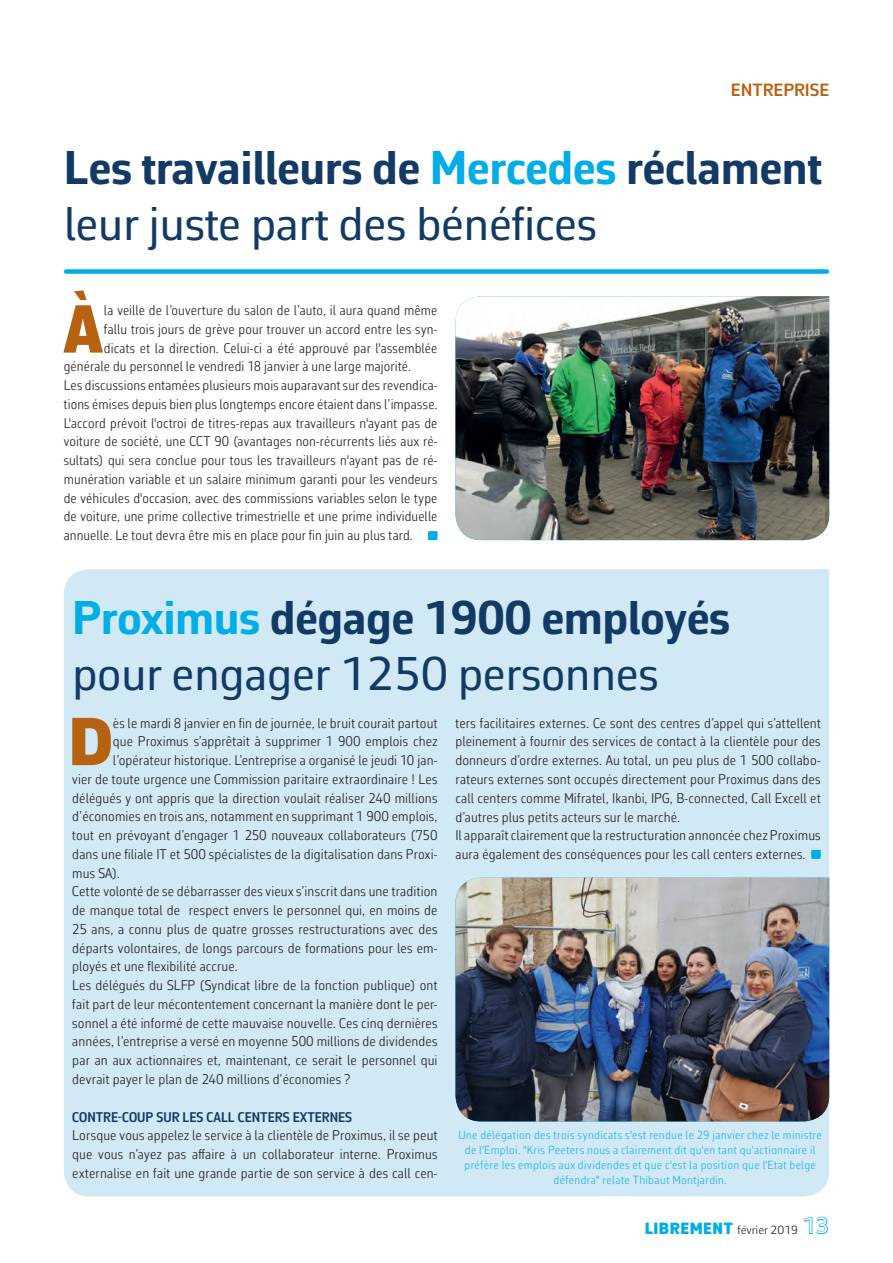
<style>
.page{position:relative;width:893px;height:1263px;background:#fff}
.page>*{position:absolute;margin:0;border:0;box-sizing:border-box;transform-origin:0 0}
.t1{font:900 68.7px "Corbeau Pro";color:#b66211}
.t2{font:700 48px/56.2px "Corbeau Pro";letter-spacing:-.01em;color:#133a64}
.t3{font:48px/56.2px "Corbeau Pro";letter-spacing:-.01em;color:#133a64}
.t4{font:600 18px "Corbeau Pro";color:#b66211}
.t5{font:300 14.25px/18.8px "Corbeau Con Pro";letter-spacing:.01em;color:#231f20;text-align:justify}
.t6{font:600 14.25px "Corbeau Con Pro";color:#133a64}
.t7{font:300 12px/15px "Corbeau Con Pro";letter-spacing:.03em;color:#21b2e4;text-align:center}
.t8{font:300 12px "Corbeau Pro";color:#231f20}
.s1{color:#00ade5}
.s2{font-weight:400}
.s3{font-weight:700;color:#00ade5}
.s4{font-weight:700}
.s5{font-weight:900;font-size:16.5px;color:#00ade5}
.s6{font-weight:400;font-size:22.5px;color:#fff}
</style>
<div class="page">
<svg style="left:804px;top:1216px;width:24px;height:19px"></svg>
<svg style="left:428px;top:531px;width:9px;height:9px"></svg>
<div style="left:66px;top:269px;width:761px;height:5px;background:#00ade5"></div>
<img style="left:455px;top:296px;width:374px;height:244px">
<div style="left:64px;top:569px;width:765px;height:627px;background:#d1e9f5"></div>
<svg style="left:811px;top:850px;width:10px;height:9px"></svg>
<img style="left:455px;top:878px;width:374px;height:243px">
<p class="t4" style="left:731px;top:78px;width:100px">ENTREPRISE</p>
<h2 class="t2" style="left:64px;top:139px;width:760px">Les travailleurs de <span class="s1">Mercedes</span> réclament <span class="s2">leur juste part des bénéfices</span></h2>
<h1 class="t1" style="left:62px;top:283px;width:43px">À</h1>
<p class="t5" style="left:104px;top:301px;width:335px">la veille de l’ouverture du salon de l’auto, il aura quand même</p>
<p class="t5" style="left:104px;top:319px;width:335px">fallu trois jours de grève pour trouver un accord entre les syn-</p>
<p class="t5" style="left:104px;top:338px;width:335px">dicats et la direction. Celui-ci a été approuvé par l'assemblée</p>
<p class="t5" style="left:64px;top:357px;width:349px">générale du personnel le vendredi 18 janvier à une large majorité.</p>
<p class="t5" style="left:64px;top:376px;width:375px">Les discussions entamées plusieurs mois auparavant sur des revendica-</p>
<p class="t5" style="left:64px;top:394px;width:375px">tions émises depuis bien plus longtemps encore étaient dans l’impasse.</p>
<p class="t5" style="left:64px;top:413px;width:375px">L'accord prévoit l'octroi de titres-repas aux travailleurs n'ayant pas de</p>
<p class="t5" style="left:64px;top:432px;width:375px">voiture de société, une CCT 90 (avantages non-récurrents liés aux ré-</p>
<p class="t5" style="left:64px;top:451px;width:375px">sultats) qui sera conclue pour tous les travailleurs n'ayant pas de ré-</p>
<p class="t5" style="left:64px;top:469px;width:375px">munération variable et un salaire minimum garanti pour les vendeurs</p>
<p class="t5" style="left:64px;top:488px;width:375px">de véhicules d'occasion, avec des commissions variables selon le type</p>
<p class="t5" style="left:64px;top:507px;width:375px">de voiture, une prime collective trimestrielle et une prime individuelle</p>
<p class="t5" style="left:64px;top:526px;width:350px">annuelle. Le tout devra être mis en place pour fin juin au plus tard.</p>
<h2 class="t3" style="left:72px;top:589px;width:660px"><span class="s3">Proximus</span> <span class="s4">dégage 1900 employés </span>pour engager 1250 personnes</h2>
<h1 class="t1" style="left:69px;top:696px;width:46px">D</h1>
<p class="t5" style="left:113px;top:713px;width:326px">ès le mardi 8 janvier en fin de journée, le bruit courait partout</p>
<p class="t5" style="left:455px;top:713px;width:367px;text-align:left">ters facilitaires externes. Ce sont des centres d’appel qui s’attellent pleinement à fournir des services de contact à la clientèle pour des donneurs d’ordre externes. Au total, un peu plus de 1 500 collabo&shy;rateurs externes sont occupés directement pour Proximus dans des call centers comme Mifratel, Ikanbi, IPG, B-connected, Call Excell et d’autres plus petits acteurs sur le marché.<br>Il apparaît clairement que la restructuration annoncée chez Proximus aura également des conséquences pour les call centers externes.</p>
<p class="t5" style="left:113px;top:732px;width:326px">que Proximus s’apprêtait à supprimer 1 900 emplois chez</p>
<p class="t5" style="left:113px;top:751px;width:326px">l’opérateur historique. L’entreprise a organisé le jeudi 10 jan-</p>
<p class="t5" style="left:72px;top:769px;width:367px">vier de toute urgence une Commission paritaire extraordinaire ! Les</p>
<p class="t5" style="left:72px;top:788px;width:367px">délégués y ont appris que la direction voulait réaliser 240 millions</p>
<p class="t5" style="left:72px;top:807px;width:367px">d’économies en trois ans, notamment en supprimant 1 900 emplois,</p>
<p class="t5" style="left:72px;top:826px;width:367px">tout en prévoyant d’engager 1 250 nouveaux collaborateurs (750</p>
<p class="t5" style="left:72px;top:844px;width:367px">dans une filiale IT et 500 spécialistes de la digitalisation dans Proxi-</p>
<p class="t5" style="left:72px;top:863px;width:49px">mus SA).</p>
<p class="t5" style="left:72px;top:882px;width:367px">Cette volonté de se débarrasser des vieux s’inscrit dans une tradition</p>
<p class="t5" style="left:72px;top:901px;width:367px">de manque total de respect envers le personnel qui, en moins de</p>
<p class="t5" style="left:72px;top:919px;width:367px">25 ans, a connu plus de quatre grosses restructurations avec des</p>
<p class="t5" style="left:72px;top:938px;width:367px">départs volontaires, de longs parcours de formations pour les em-</p>
<p class="t5" style="left:72px;top:957px;width:167px">ployés et une flexibilité accrue.</p>
<p class="t5" style="left:72px;top:976px;width:367px">Les délégués du SLFP (Syndicat libre de la fonction publique) ont</p>
<p class="t5" style="left:72px;top:994px;width:367px">fait part de leur mécontentement concernant la manière dont le per-</p>
<p class="t5" style="left:72px;top:1013px;width:367px">sonnel a été informé de cette mauvaise nouvelle. Ces cinq dernières</p>
<p class="t5" style="left:72px;top:1032px;width:367px">années, l’entreprise a versé en moyenne 500 millions de dividendes</p>
<p class="t5" style="left:72px;top:1051px;width:367px">par an aux actionnaires et, maintenant, ce serait le personnel qui</p>
<p class="t5" style="left:72px;top:1069px;width:280px">devrait payer le plan de 240 millions d’économies ?</p>
<p class="t6" style="left:72px;top:1107px;width:281px">CONTRE-COUP SUR LES CALL CENTERS EXTERNES</p>
<p class="t5" style="left:72px;top:1126px;width:367px">Lorsque vous appelez le service à la clientèle de Proximus, il se peut que vous n’ayez pas affaire à un collaborateur interne. Proximus externalise en fait une grande partie de son service à des call cen-</p>
<p class="t7" style="left:458px;top:1128px;width:365px">Une délégation des trois syndicats s'est rendue le 29 janvier chez le ministre de l'Emploi. "Kris Peeters nous a clairement dit qu'en tant qu'actionnaire il préfère les emplois aux dividendes et que c'est la position que l'Etat belge défendra" relate Thibaut Montjardin.</p>
<p class="t8" style="left:645px;top:1222px;width:186px"><span class="s5">LIBREMENT</span> février 2019 <span class="s6">13</span></p>
</div>
